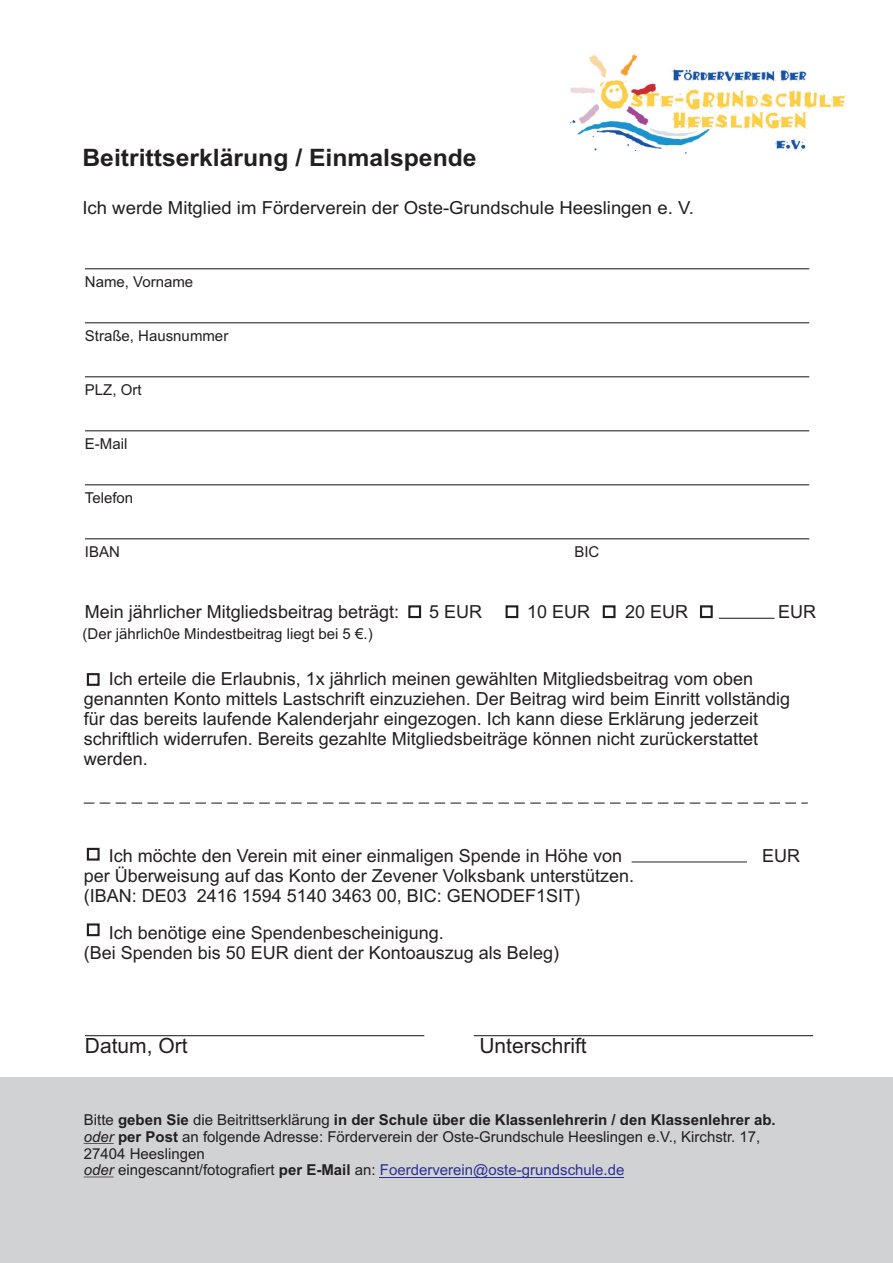
<style>
.page{position:relative;width:893px;height:1263px;background:#fff}
.page>*{position:absolute;margin:0;border:0;box-sizing:border-box;transform-origin:0 0}
.t1{font:700 24px "Arial";color:#231f20}
.t2{font:21px "Arial";color:#231f20}
.t3{font:18px/20.1px "Arial";color:#231f20}
.t4{font:15px/16.8px "Arial";color:#231f20}
.s1{font-weight:700}
.s2{font-style:italic}
.s3{color:#2e3092}
</style>
<div class="page">
<img style="left:570px;top:54px;width:277px;height:100px">
<hr style="left:85px;top:268px;width:724px;height:1px;background:#231f20">
<div style="left:408px;top:605px;width:13px;height:13px;border:2px solid #231f20"></div>
<div style="left:506px;top:605px;width:12px;height:13px;border:2px solid #231f20"></div>
<div style="left:603px;top:605px;width:12px;height:13px;border:2px solid #231f20"></div>
<div style="left:700px;top:605px;width:13px;height:13px;border:2px solid #231f20"></div>
<hr style="left:85px;top:322px;width:724px;height:1px;background:#231f20">
<hr style="left:85px;top:376px;width:724px;height:1px;background:#231f20">
<hr style="left:85px;top:430px;width:724px;height:1px;background:#231f20">
<hr style="left:85px;top:484px;width:724px;height:1px;background:#231f20">
<hr style="left:719px;top:618px;width:55px;height:1px;background:#231f20">
<hr style="left:85px;top:538px;width:724px;height:1px;background:#231f20">
<div style="left:87px;top:673px;width:13px;height:13px;border:2px solid #231f20"></div>
<svg style="left:84px;top:802px;width:724px;height:2px"></svg>
<hr style="left:632px;top:862px;width:115px;height:1px;background:#231f20">
<div style="left:87px;top:848px;width:13px;height:12px;border:2px solid #231f20"></div>
<div style="left:87px;top:923px;width:13px;height:13px;border:2px solid #231f20"></div>
<hr style="left:85px;top:1035px;width:339px;height:1px;background:#231f20">
<hr style="left:474px;top:1035px;width:339px;height:1px;background:#231f20">
<div style="left:0;top:1077px;width:893px;height:186px;background:#d1d2d4"></div>
<hr style="left:84px;top:1143px;width:30px;height:1px;background:#231f20">
<hr style="left:84px;top:1177px;width:30px;height:1px;background:#231f20">
<hr style="left:379px;top:1177px;width:245px;height:1px;background:#2e3092">
<h1 class="t1" style="left:82px;top:148px;width:396px">Beitrittserklärung / Einmalspende</h1>
<p class="t3" style="left:82px;top:199px;width:613px">Ich werde Mitglied im Förderverein der Oste-Grundschule Heeslingen e. V.</p>
<p class="t4" style="left:85px;top:274px;width:110px">Name, Vorname</p>
<p class="t4" style="left:85px;top:328px;width:145px">Straße, Hausnummer</p>
<p class="t4" style="left:85px;top:382px;width:58px">PLZ, Ort</p>
<p class="t4" style="left:85px;top:436px;width:44px">E-Mail</p>
<p class="t4" style="left:85px;top:490px;width:50px">Telefon</p>
<p class="t4" style="left:85px;top:544px;width:37px">IBAN</p>
<p class="t4" style="left:574px;top:544px;width:27px">BIC</p>
<p class="t3" style="left:85px;top:603px;width:316px">Mein jährlicher Mitgliedsbeitrag beträgt:</p>
<p class="t3" style="left:429px;top:603px;width:55px">5 EUR</p>
<p class="t3" style="left:527px;top:603px;width:65px">10 EUR</p>
<p class="t3" style="left:625px;top:603px;width:65px">20 EUR</p>
<p class="t3" style="left:778px;top:603px;width:39px">EUR</p>
<p class="t4" style="left:83px;top:627px;width:292px">(Der jährlich0e Mindestbeitrag liegt bei 5 €.)</p>
<p class="t3" style="left:84px;top:670px;width:708px;text-indent:25px">Ich erteile die Erlaubnis, 1x jährlich meinen gewählten Mitgliedsbeitrag vom oben genannten Konto mittels Lastschrift einzuziehen. Der Beitrag wird beim Einritt vollständig für das bereits laufende Kalenderjahr eingezogen. Ich kann diese Erklärung jederzeit schriftlich widerrufen. Bereits gezahlte Mitgliedsbeiträge können nicht zurückerstattet werden.</p>
<p class="t3" style="left:109px;top:847px;width:515px">Ich möchte den Verein mit einer einmaligen Spende in Höhe von</p>
<p class="t3" style="left:762px;top:847px;width:39px">EUR</p>
<p class="t3" style="left:84px;top:867px;width:552px">per Überweisung auf das Konto der Zevener Volksbank unterstützen. (IBAN: DE03 2416 1594 5140 3463 00, BIC: GENODEF1SIT)</p>
<p class="t3" style="left:84px;top:924px;width:477px;text-indent:25px">Ich benötige eine Spendenbescheinigung.<br>(Bei Spenden bis 50 EUR dient der Kontoauszug als Beleg)</p>
<p class="t2" style="left:85px;top:1038px;width:104px">Datum, Ort</p>
<p class="t2" style="left:479px;top:1038px;width:109px">Unterschrift</p>
<p class="t4" style="left:84px;top:1113px;width:693px">Bitte <span class="s1">geben Sie</span> die Beitrittserklärung <span class="s1">in der Schule über die Klassenlehrerin / den Klassenlehrer ab. </span><span class="s2">oder</span> <span class="s1">per Post</span> an folgende Adresse: Förderverein der Oste-Grundschule Heeslingen e.V., Kirchstr. 17, 27404 Heeslingen<br><span class="s2">oder</span> eingescannt/fotografiert <span class="s1">per E-Mail</span> an: <span class="s3">Foerderverein@oste-grundschule.de</span></p>
</div>
